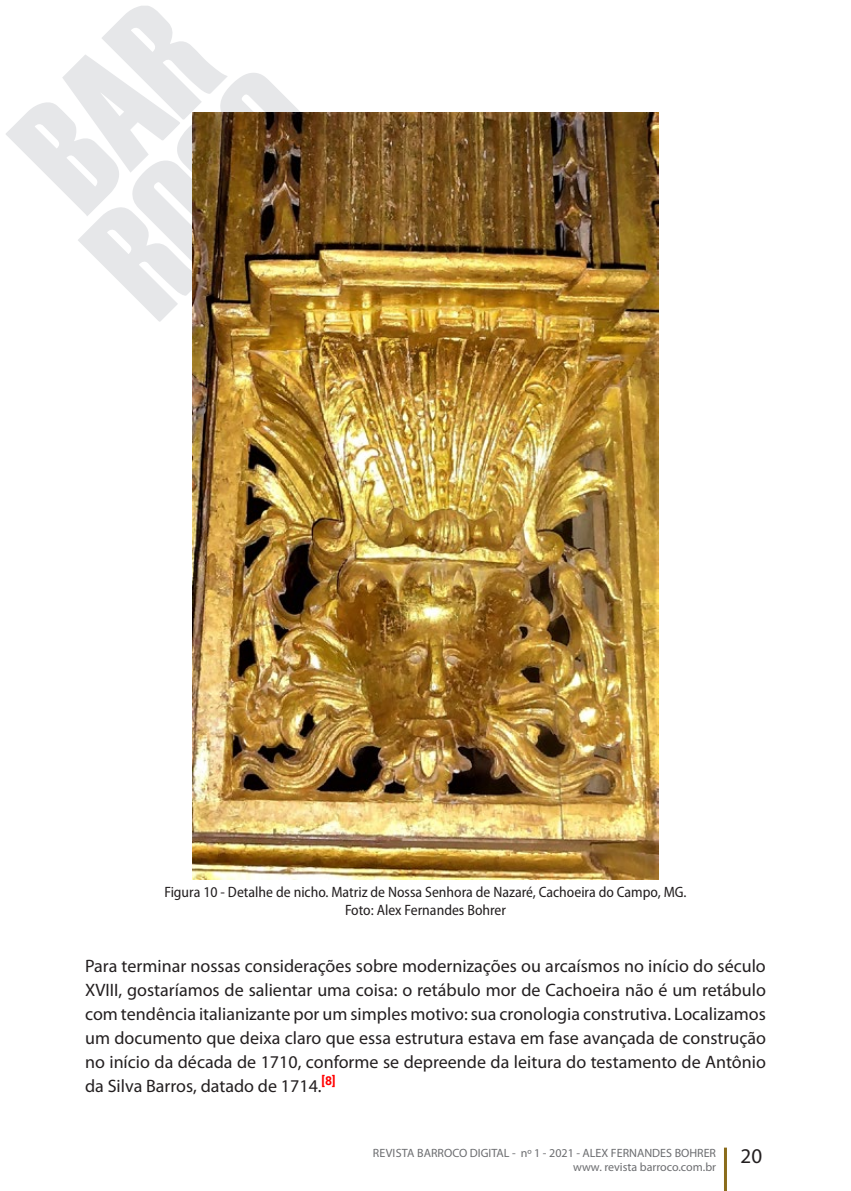
<style>
.page{position:relative;width:851px;height:1191px;background:#fff}
.page>*{position:absolute;margin:0;border:0;box-sizing:border-box;transform-origin:0 0}
.t1{font:21px "Myriad Pro";color:#231f20}
.t2{font:18px/24px "Myriad Pro";color:#231f20;text-align:justify}
.t3{font:semi-condensed 15px/18px "Myriad Pro";color:#231f20;text-align:center}
.t4{font:12px/14.4px "Myriad Pro";color:#6c6d70;text-align:right}
</style>
<div class="page">
<hr style="left:723px;top:1147px;width:3px;height:44px;background:#8a6c1b">
<svg style="left:6px;top:6px;width:294px;height:316px"></svg>
<img style="left:192px;top:112px;width:466px;height:767px">
<p class="t3" style="left:164px;top:883px;width:523px">Figura 10 - Detalhe de nicho. Matriz de Nossa Senhora de Nazaré, Cachoeira do Campo, MG.<br>Foto: Alex Fernandes Bohrer</p>
<p class="t2" style="left:85px;top:953px;width:682px">Para terminar nossas considerações sobre modernizações ou arcaísmos no início do século XVIII, gostaríamos de salientar uma coisa: o retábulo mor de Cachoeira não é um retábulo com tendência italianizante por um simples motivo: sua cronologia construtiva. Localizamos um documento que deixa claro que essa estrutura estava em fase avançada de construção no início da década de 1710, conforme se depreende da leitura do testamento de Antônio da Silva Barros, datado de 1714.<sup>[8]</sup></p>
<p class="t4" style="left:372px;top:1145px;width:345px">REVISTA BARROCO DIGITAL - nº 1 - 2021 - ALEX FERNANDES BOHRER www. revista barroco.com.br</p>
<p class="t1" style="left:740px;top:1143px;width:23px">20</p>
</div>
